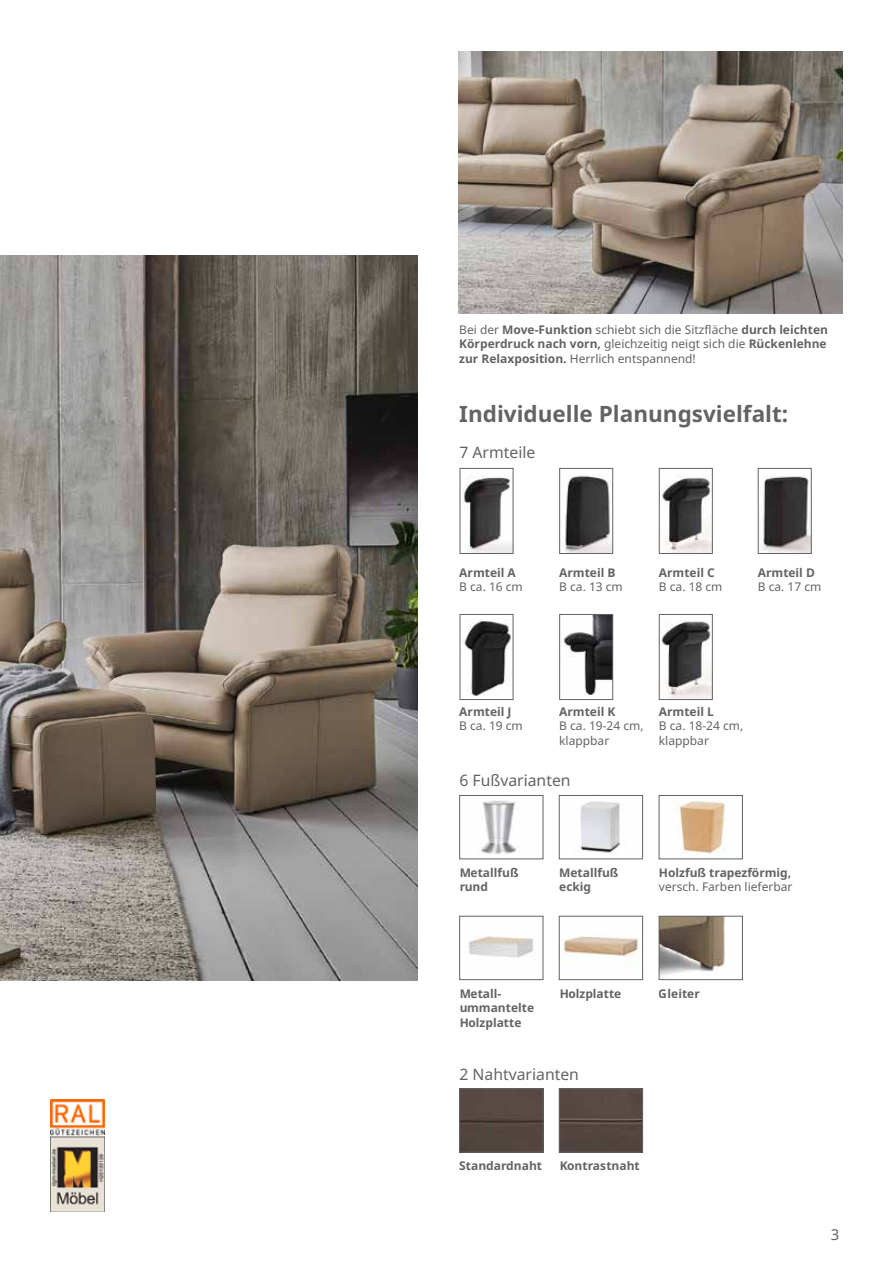
<style>
.page{position:relative;width:893px;height:1263px;background:#fff}
.page>*{position:absolute;margin:0;border:0;box-sizing:border-box;transform-origin:0 0}
.t1{font:700 22.5px "Noto Sans";color:#636362}
.t2{font:15.75px "Noto Sans";color:#636362}
.t3{font:15px "Noto Sans";color:#636362}
.t4{font:12px/14.4px "Noto Sans";color:#636362}
.t5{font:700 12px/14.4px "Noto Sans";color:#636362}
.s1{font-weight:700}
</style>
<div class="page">
<img style="left:0;top:255px;width:418px;height:725px">
<img style="left:51px;top:1100px;width:53px;height:112px">
<img style="left:563px;top:936px;width:76px;height:30px">
<div style="left:559px;top:916px;width:84px;height:64px;border:1px solid #636362"></div>
<img style="left:661px;top:918px;width:64px;height:58px">
<div style="left:659px;top:916px;width:84px;height:64px;border:1px solid #636362"></div>
<img style="left:463px;top:475px;width:48px;height:77px">
<div style="left:460px;top:468px;width:53px;height:86px;border:1px solid #636362"></div>
<img style="left:565px;top:475px;width:46px;height:77px">
<div style="left:559px;top:468px;width:54px;height:86px;border:1px solid #636362"></div>
<img style="left:662px;top:476px;width:49px;height:76px">
<div style="left:659px;top:468px;width:54px;height:86px;border:1px solid #636362"></div>
<img style="left:760px;top:476px;width:50px;height:76px">
<div style="left:758px;top:468px;width:54px;height:86px;border:1px solid #636362"></div>
<img style="left:464px;top:619px;width:47px;height:77px">
<div style="left:460px;top:614px;width:53px;height:86px;border:1px solid #636362"></div>
<img style="left:561px;top:616px;width:50px;height:79px">
<div style="left:559px;top:614px;width:54px;height:86px;border:1px solid #636362"></div>
<img style="left:661px;top:621px;width:50px;height:77px">
<div style="left:659px;top:614px;width:54px;height:86px;border:1px solid #636362"></div>
<img style="left:468px;top:935px;width:66px;height:23px">
<div style="left:459px;top:916px;width:84px;height:64px;border:1px solid #636362"></div>
<img style="left:579px;top:801px;width:41px;height:52px">
<div style="left:559px;top:795px;width:84px;height:64px;border:1px solid #636362"></div>
<img style="left:675px;top:801px;width:51px;height:53px">
<div style="left:659px;top:795px;width:84px;height:64px;border:1px solid #636362"></div>
<img style="left:481px;top:800px;width:36px;height:55px">
<div style="left:459px;top:795px;width:84px;height:64px;border:1px solid #636362"></div>
<img style="left:561px;top:1090px;width:80px;height:60px">
<div style="left:559px;top:1088px;width:84px;height:64px;border:1px solid #636362"></div>
<img style="left:461px;top:1090px;width:80px;height:60px">
<div style="left:459px;top:1088px;width:84px;height:64px;border:1px solid #636362"></div>
<img style="left:459px;top:52px;width:383px;height:262px">
<p class="t4" style="left:459px;top:322px;width:370px;text-align:justify">Bei der <span class="s1">Move-Funktion</span> schiebt sich die Sitzfläche <span class="s1">durch leichten Körperdruck nach vorn,</span> gleichzeitig neigt sich die <span class="s1">Rückenlehne zur Relaxposition.</span> Herrlich entspannend!</p>
<h1 class="t1" style="left:459px;top:398px;width:331px">Individuelle Planungsvielfalt:</h1>
<h2 class="t2" style="left:459px;top:441px;width:77px">7 Armteile</h2>
<p class="t5" style="left:459px;top:565px;width:58px">Armteil A</p>
<p class="t4" style="left:459px;top:580px;width:65px">B ca. 16 cm</p>
<p class="t5" style="left:559px;top:565px;width:58px">Armteil B</p>
<p class="t4" style="left:559px;top:580px;width:65px">B ca. 13 cm</p>
<p class="t5" style="left:659px;top:565px;width:57px">Armteil C</p>
<p class="t4" style="left:659px;top:580px;width:65px">B ca. 18 cm</p>
<p class="t5" style="left:758px;top:565px;width:59px">Armteil D</p>
<p class="t4" style="left:758px;top:580px;width:65px">B ca. 17 cm</p>
<p class="t5" style="left:459px;top:705px;width:54px">Armteil J</p>
<p class="t4" style="left:459px;top:719px;width:65px">B ca. 19 cm</p>
<p class="t5" style="left:559px;top:705px;width:58px">Armteil K</p>
<p class="t4" style="left:559px;top:719px;width:86px">B ca. 19-24 cm, klappbar</p>
<h2 class="t2" style="left:459px;top:769px;width:113px">6 Fußvarianten</h2>
<p class="t5" style="left:659px;top:705px;width:57px">Armteil L</p>
<p class="t4" style="left:659px;top:719px;width:86px">B ca. 18-24 cm, klappbar</p>
<p class="t5" style="left:459px;top:866px;width:61px">Metallfuß rund</p>
<p class="t5" style="left:559px;top:866px;width:61px">Metallfuß eckig</p>
<p class="t5" style="left:659px;top:866px;width:134px">Holzfuß trapezförmig,</p>
<p class="t4" style="left:659px;top:880px;width:135px">versch. Farben lieferbar</p>
<p class="t5" style="left:459px;top:986px;width:44px">Metall-</p>
<p class="t5" style="left:659px;top:986px;width:42px">Gleiter</p>
<p class="t5" style="left:459px;top:1001px;width:76px">ummantelte<br>Holzplatte</p>
<p class="t5" style="left:559px;top:986px;width:64px">Holzplatte</p>
<h2 class="t2" style="left:459px;top:1063px;width:121px">2 Nahtvarianten</h2>
<p class="t5" style="left:459px;top:1159px;width:84px">Standardnaht</p>
<p class="t5" style="left:559px;top:1159px;width:82px">Kontras tnaht</p>
<p class="t3" style="left:831px;top:1224px;width:10px">3</p>
</div>
